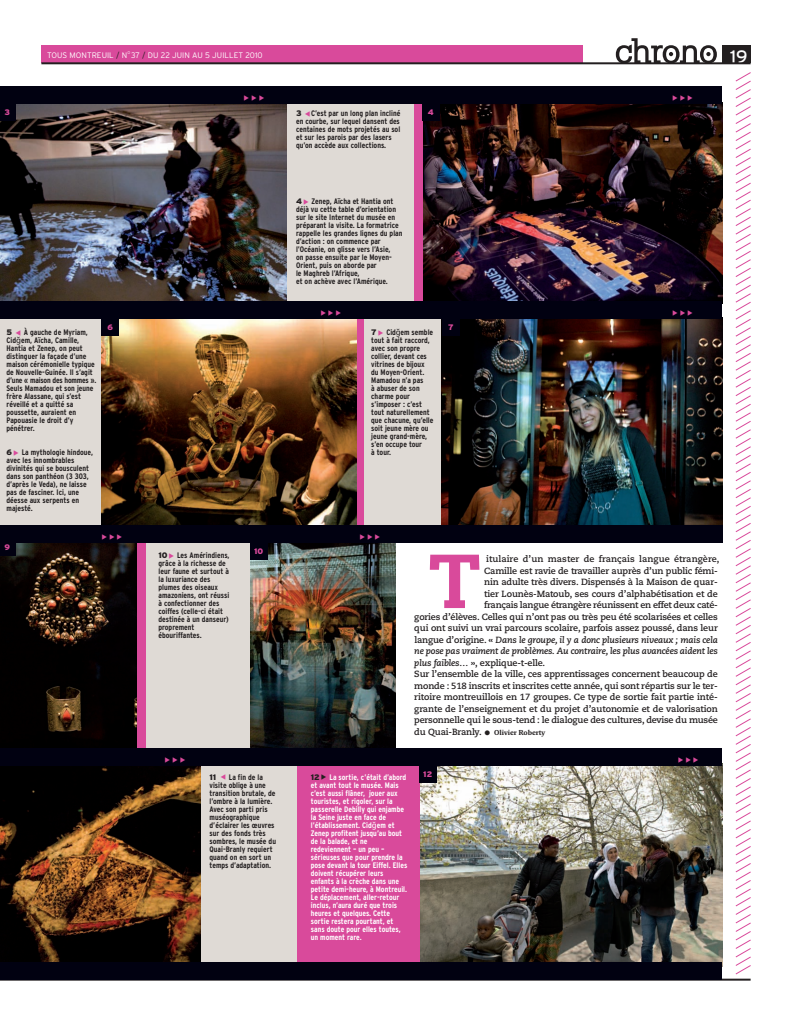
<style>
.page{position:relative;width:792px;height:1021px;background:#fff}
.page>*{position:absolute;margin:0;border:0;box-sizing:border-box;transform-origin:0 0}
.t1{font:800 76.3px "Caecilia";color:#d94a9b}
.t2{font:18px "Interstate";color:#fff}
.t3{font:12px "FF Dingbats Basic Forms";color:#d94a9b}
.t4{font:700 9px "Caecilia";letter-spacing:-.02em;color:#231f20}
.t5{font:italic 700 9px "Caecilia";letter-spacing:-.02em;color:#231f20}
.t6{font:700 9px "Caecilia";letter-spacing:.005em;color:#231f20}
.t7{font:700 condensed 8px/8px "Interstate";color:#231f20}
.t8{font:700 condensed 8px/8px "Interstate";color:#fff}
.t9{font:300 8px "Interstate";color:#fff}
.t10{font:900 8px "Interstate";color:#d94a9b}
.s1{color:#231f20}
.s2{font-weight:900;font-stretch:normal}
.s3{color:#d94a9b}
.s4{font-family:"Lucida Grande";font-weight:400;font-stretch:normal}
.s5{font-style:normal}
.s6{font-style:italic}
.s7{font-family:"Fresco";font-weight:400;font-size:12px}
.s8{font-family:"Fresco";font-size:7px}
.s9{font-weight:900;font-stretch:normal;color:#231f20}
</style>
<div class="page">
<div style="left:41px;top:46px;width:542px;height:17px;background:#d94a9b"></div>
<div style="left:722px;top:46px;width:28px;height:17px;background:#231f20"></div>
<hr style="left:0;top:979px;width:750px;height:2px;background:#231f20">
<hr style="left:41px;top:62px;width:709px;height:2px;background:#231f20">
<div style="left:0;top:308px;width:396px;height:672px;background:#dfdad5"></div>
<div style="left:0;top:87px;width:722px;height:441px;background:#dfdad5"></div>
<img style="left:422px;top:104px;width:300px;height:197px">
<img style="left:419px;top:766px;width:303px;height:197px">
<img style="left:250px;top:542px;width:146px;height:206px">
<img style="left:441px;top:318px;width:281px;height:207px">
<img style="left:0;top:104px;width:287px;height:197px">
<div style="left:355px;top:310px;width:9px;height:223px;background:#d94a9b"></div>
<div style="left:414px;top:87px;width:8px;height:223px;background:#d94a9b"></div>
<img style="left:102px;top:318px;width:254px;height:207px">
<svg style="left:735px;top:72px;width:16px;height:903px"></svg>
<div style="left:0;top:104px;width:16px;height:17px;background:#010111"></div>
<div style="left:422px;top:104px;width:17px;height:17px;background:#010111"></div>
<div style="left:102px;top:318px;width:17px;height:17px;background:#010111"></div>
<div style="left:442px;top:318px;width:17px;height:17px;background:#010111"></div>
<div style="left:250px;top:542px;width:17px;height:17px;background:#010111"></div>
<img style="left:0;top:542px;width:138px;height:206px">
<img style="left:0;top:766px;width:200px;height:197px">
<div style="left:297px;top:750px;width:122px;height:230px;background:#d94a9b"></div>
<div style="left:138px;top:533px;width:8px;height:230px;background:#d94a9b"></div>
<div style="left:0;top:87px;width:722px;height:17px;background:#010111"></div>
<div style="left:0;top:301px;width:722px;height:17px;background:#010111"></div>
<div style="left:0;top:525px;width:722px;height:17px;background:#010111"></div>
<div style="left:0;top:748px;width:722px;height:18px;background:#010111"></div>
<div style="left:0;top:963px;width:722px;height:17px;background:#010111"></div>
<div style="left:419px;top:765px;width:17px;height:17px;background:#010111"></div>
<svg style="left:615px;top:38px;width:101px;height:25px"></svg>
<div style="left:0;top:539px;width:16px;height:17px;background:#010111"></div>
<p class="t9" style="left:47px;top:50px;width:217px">TOUS MONTREUIL <span class="s1">/</span> N<sup>O</sup> 37 <span class="s1">/</span> DU 22 JUIN AU 5 JUILLET 2010</p>
<h2 class="t2" style="left:730px;top:46px;width:19px">19</h2>
<h3 class="t3" style="left:242px;top:91px;width:25px">◆◆◆</h3>
<h3 class="t3" style="left:671px;top:91px;width:25px">◆◆◆</h3>
<p class="t10" style="left:5px;top:108px;width:7px">3</p>
<p class="t7" style="left:296px;top:109px;width:106px"><span class="s2">3</span> <span class="s3">□</span>C’est par un long plan incliné en courbe, sur lequel dansent des centaines de mots projetés au sol et sur les parois par des lasers qu’on accède aux collections.</p>
<p class="t7" style="left:296px;top:197px;width:108px"><span class="s2">4</span><span class="s3">◆</span> Zenep, Aïcha et Hantia ont déjà vu cette table d’orientation sur le site Internet du musée en préparant la visite. La formatrice rappelle les grandes lignes du plan d’action : on commence par l’Océanie, on glisse vers l’Asie,<br>on passe ensuite par le Moyen-<br>Orient, puis on aborde par<br>le Maghreb l’Afrique,<br>et on achève avec l’Amérique.</p>
<p class="t10" style="left:428px;top:108px;width:7px">4</p>
<p class="t7" style="left:7px;top:329px;width:91px"><span class="s2">5</span> <span class="s3">□</span> À gauche de Myriam,<br>Cid<span class="s4">ğ</span>em, Aïcha, Camille,<br>Hantia et Zenep, on peut distinguer la façade d’une maison cérémonielle typique de Nouvelle-Guinée. Il s’agit d’une « maison des hommes ».<br>Seuls Mamadou et son jeune frère Alassane, qui s’est réveillé et a quitté sa poussette, auraient en<br>Papouasie le droit d’y pénétrer.</p>
<p class="t7" style="left:7px;top:449px;width:88px"><span class="s2">6</span><span class="s3">◆</span> La mythologie hindoue, avec les innombrables divinités qui se bousculent dans son panthéon (3 303, d’après le Veda), ne laisse pas de fasciner. Ici, une déesse aux serpents en majesté.</p>
<h3 class="t3" style="left:319px;top:306px;width:25px">◆◆◆</h3>
<h3 class="t3" style="left:671px;top:306px;width:25px">◆◆◆</h3>
<p class="t10" style="left:108px;top:322px;width:7px">6</p>
<p class="t10" style="left:448px;top:322px;width:7px">7</p>
<p class="t7" style="left:371px;top:329px;width:64px"><span class="s2">7</span><span class="s3">◆</span> Cid<span class="s4">ğ</span>em semble tout à fait raccord, avec son propre collier, devant ces vitrines de bijoux du Moyen-Orient.<br>Mamadou n’a pas<br>à abuser de son charme pour s’imposer : c’est tout naturellement que chacune, qu’elle soit jeune mère ou jeune grand-mère, s’en occupe tour<br>à tour.</p>
<p class="t10" style="left:5px;top:543px;width:7px">9</p>
<h3 class="t3" style="left:100px;top:530px;width:25px">◆◆◆</h3>
<h3 class="t3" style="left:358px;top:530px;width:25px">◆◆◆</h3>
<p class="t7" style="left:158px;top:552px;width:73px"><span class="s2">10</span><span class="s3">◆</span> Les Amérindiens, grâce à la richesse de leur faune et surtout à la luxuriance des plumes des oiseaux amazoniens, ont réussi à confectionner des coiffes (celle-ci était destinée à un danseur) proprement ébouriffantes.</p>
<p class="t10" style="left:254px;top:546px;width:11px">10</p>
<h1 class="t1" style="left:428px;top:549px;width:54px">T</h1>
<p class="t6" style="left:486px;top:555px;width:235px">itulaire d’un master de français langue étrangère,</p>
<p class="t4" style="left:484px;top:567px;width:235px">Camille est ravie de travailler auprès d’un public fémi-</p>
<p class="t4" style="left:484px;top:578px;width:235px">nin adulte très divers. Dispensés à la Maison de quar-</p>
<p class="t4" style="left:484px;top:590px;width:235px">tier Lounès-Matoub, ses cours d’alphabétisation et de</p>
<p class="t4" style="left:484px;top:601px;width:235px">français langue étrangère réunissent en effet deux caté-</p>
<p class="t4" style="left:414px;top:613px;width:305px">gories d’élèves. Celles qui n’ont pas ou très peu été scolarisées et celles</p>
<p class="t4" style="left:414px;top:624px;width:305px">qui ont suivi un vrai parcours scolaire, parfois assez poussé, dans leur</p>
<p class="t5" style="left:414px;top:636px;width:305px"><span class="s5">langue d’origine. «</span> Dans le groupe, il y a donc plusieurs niveaux ; mais cela</p>
<p class="t5" style="left:414px;top:647px;width:305px">ne pose pas vraiment de problèmes. Au contraire, les plus avancées aident les</p>
<p class="t4" style="left:414px;top:659px;width:132px"><span class="s6">plus faibles…</span> », explique-t-elle.</p>
<p class="t4" style="left:414px;top:670px;width:305px">Sur l’ensemble de la ville, ces apprentissages concernent beaucoup de</p>
<p class="t4" style="left:414px;top:682px;width:305px">monde : 518 inscrits et inscrites cette année, qui sont répartis sur le ter-</p>
<p class="t4" style="left:414px;top:693px;width:305px">ritoire montreuillois en 17 groupes. Ce type de sortie fait partie inté-</p>
<p class="t4" style="left:414px;top:705px;width:305px">grante de l’enseignement et du projet d’autonomie et de valorisation</p>
<p class="t4" style="left:414px;top:716px;width:305px">personnelle qui le sous-tend : le dialogue des cultures, devise du musée</p>
<p class="t4" style="left:414px;top:728px;width:132px">du Quai-Branly. <span class="s7">•</span> <span class="s8">Olivier Roberty</span></p>
<h3 class="t3" style="left:163px;top:753px;width:25px">◆◆◆</h3>
<h3 class="t3" style="left:676px;top:753px;width:25px">◆◆◆</h3>
<p class="t10" style="left:423px;top:769px;width:10px">12</p>
<p class="t8" style="left:311px;top:773px;width:98px"><span class="s9">12</span><span class="s1">◆</span> La sortie, c’était d’abord et avant tout le musée. Mais c’est aussi flâner, jouer aux touristes, et rigoler, sur la passerelle Debilly qui enjambe la Seine juste en face de l’établissement. Cid<span class="s4">ğ</span>em et<br>Zenep profitent jusqu’au bout de la balade, et ne redeviennent – un peu – sérieuses que pour prendre la pose devant la tour Eiffel. Elles doivent récupérer leurs enfants à la crèche dans une petite demi-heure, à Montreuil.<br>Le déplacement, aller-retour inclus, n’aura duré que trois heures et quelques. Cette sortie restera pourtant, et sans doute pour elles toutes, un moment rare.</p>
<p class="t7" style="left:209px;top:773px;width:68px"><span class="s2">11</span> <span class="s3">□</span> La fin de la visite oblige à une transition brutale, de l’ombre à la lumière.<br>Avec son parti pris muséographique d’éclairer les œuvres sur des fonds très sombres, le musée du<br>Quai-Branly requiert quand on en sort un temps d’adaptation.</p>
</div>
